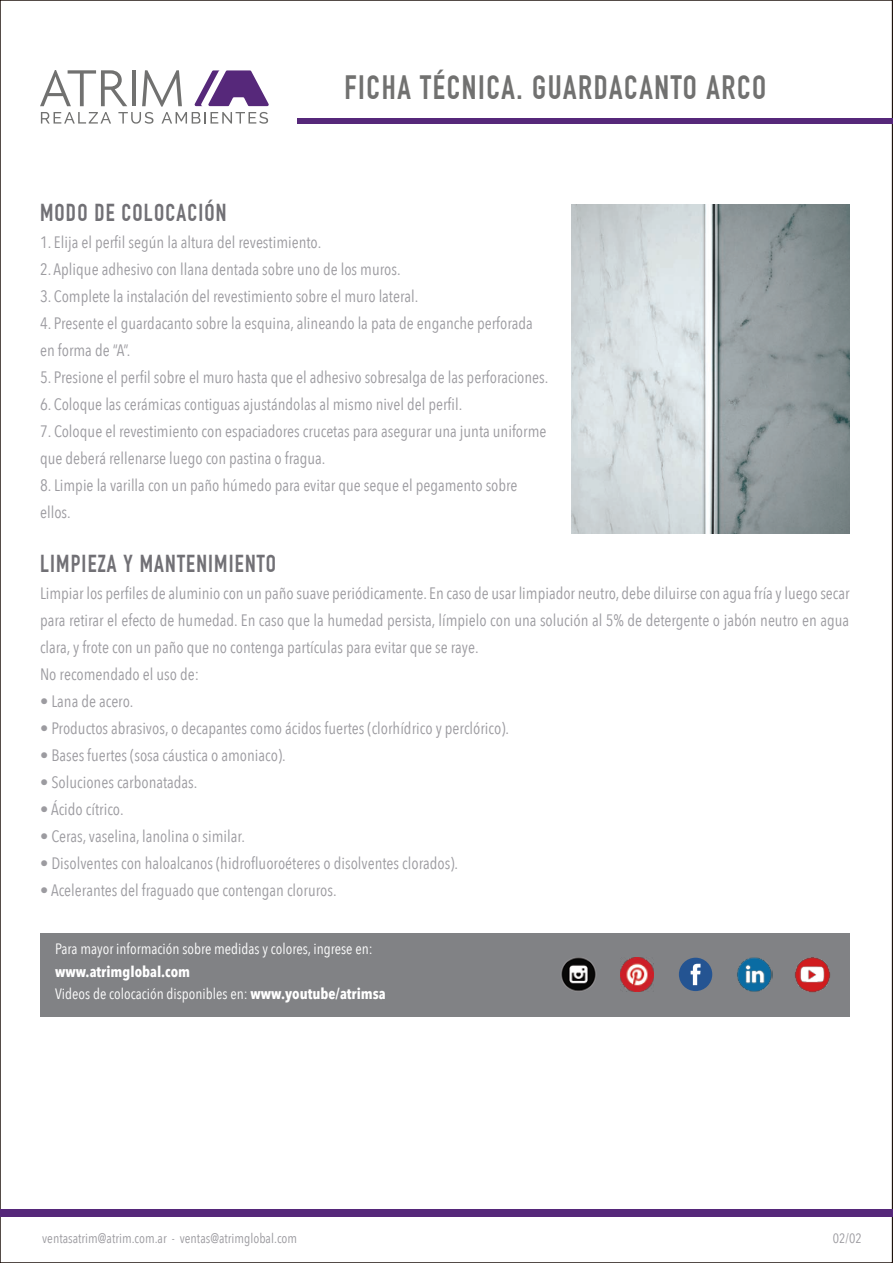
<style>
.page{position:relative;width:893px;height:1263px;background:#fff}
.page>*{position:absolute;margin:0;border:0;box-sizing:border-box;transform-origin:0 0}
.t1{font:700 33px "DIN Condensed";letter-spacing:.05em;color:#717170}
.t2{font:700 24px "DIN Condensed";letter-spacing:.05em;color:#717075}
.t3{font:16.5px/27px "Avenir Next Condensed";color:#9c9ba0}
.t4{font:700 15px/22.5px "Avenir Next Condensed";color:#fff}
.t5{font:15px "Avenir Next Condensed";color:#fff}
.t6{font:13.5px "Avenir Next Condensed";color:#9c9ba0}
.s1{font-weight:400}
</style>
<div class="page">
<div style="left:297px;top:119px;width:596px;height:5px;background:#56287a"></div>
<svg style="left:40px;top:70px;width:229px;height:54px"></svg>
<div style="left:0;top:1209px;width:893px;height:7px;background:#56287a"></div>
<div style="left:40px;top:933px;width:809px;height:84px;background:#818285"></div>
<div style="left:679px;top:958px;width:33px;height:33px;background:#245492;border-radius:50%"></div>
<svg style="left:691px;top:964px;width:9px;height:21px"></svg>
<img style="left:795px;top:957px;width:35px;height:36px">
<img style="left:737px;top:957px;width:36px;height:35px">
<img style="left:561px;top:957px;width:35px;height:35px">
<img style="left:620px;top:958px;width:34px;height:33px">
<img style="left:571px;top:204px;width:279px;height:329px">
<h1 class="t1" style="left:344px;top:68px;width:423px">FICHA TÉCNICA. GUARDACANTO ARCO</h1>
<h2 class="t2" style="left:40px;top:199px;width:188px">MODO DE COLOCACIÓN</h2>
<p class="t3" style="left:40px;top:228px;width:283px">1. Elija el perfil según la altura del revestimiento.</p>
<p class="t3" style="left:40px;top:255px;width:362px">2. Aplique adhesivo con llana dentada sobre uno de los muros.</p>
<p class="t3" style="left:40px;top:282px;width:380px">3. Complete la instalación del revestimiento sobre el muro lateral.</p>
<p class="t3" style="left:40px;top:309px;width:494px">4. Presente el guardacanto sobre la esquina, alineando la pata de enganche perforada en forma de “A”.</p>
<p class="t3" style="left:40px;top:363px;width:510px">5. Presione el perfil sobre el muro hasta que el adhesivo sobresalga de las perforaciones.</p>
<p class="t3" style="left:40px;top:390px;width:424px">6. Coloque las cerámicas contiguas ajustándolas al mismo nivel del perfil.</p>
<p class="t3" style="left:40px;top:417px;width:508px">7. Coloque el revestimiento con espaciadores crucetas para asegurar una junta uniforme que deberá rellenarse luego con pastina o fragua.</p>
<p class="t3" style="left:40px;top:471px;width:479px">8. Limpie la varilla con un paño húmedo para evitar que seque el pegamento sobre ellos.</p>
<h2 class="t2" style="left:40px;top:550px;width:237px">LIMPIEZA Y MANTENIMIENTO</h2>
<p class="t3" style="left:40px;top:579px;width:811px">Limpiar los perfiles de aluminio con un paño suave periódicamente. En caso de usar limpiador neutro, debe diluirse con agua fría y luego secar para retirar el efecto de humedad. En caso que la humedad persista, límpielo con una solución al 5% de detergente o jabón neutro en agua clara, y frote con un paño que no contenga partículas para evitar que se raye.<br>No recomendado el uso de:</p>
<p class="t3" style="left:40px;top:687px;width:95px">• Lana de acero.</p>
<p class="t3" style="left:40px;top:714px;width:470px">• Productos abrasivos, o decapantes como ácidos fuertes (clorhídrico y perclórico).</p>
<p class="t3" style="left:40px;top:741px;width:247px">• Bases fuertes (sosa cáustica o amoniaco).</p>
<p class="t3" style="left:40px;top:768px;width:159px">• Soluciones carbonatadas.</p>
<p class="t3" style="left:40px;top:795px;width:85px">• Ácido cítrico.</p>
<p class="t3" style="left:40px;top:822px;width:207px">• Ceras, vaselina, lanolina o similar.</p>
<p class="t3" style="left:40px;top:849px;width:419px">• Disolventes con haloalcanos (hidrofluoroéteres o disolventes clorados).</p>
<p class="t3" style="left:40px;top:876px;width:298px">• Acelerantes del fraguado que contengan cloruros.</p>
<p class="t5" style="left:55px;top:936px;width:319px">Para mayor información sobre medidas y colores, ingrese en:</p>
<p class="t4" style="left:55px;top:960px;width:332px">www.atrimglobal.com<br><span class="s1">Videos de colocación disponibles en:</span> www.youtube/atrimsa</p>
<p class="t6" style="left:42px;top:1227px;width:256px">ventasatrim@atrim.com.ar - ventas@atrimglobal.com</p>
<p class="t6" style="left:833px;top:1227px;width:30px">02/02</p>
</div>
